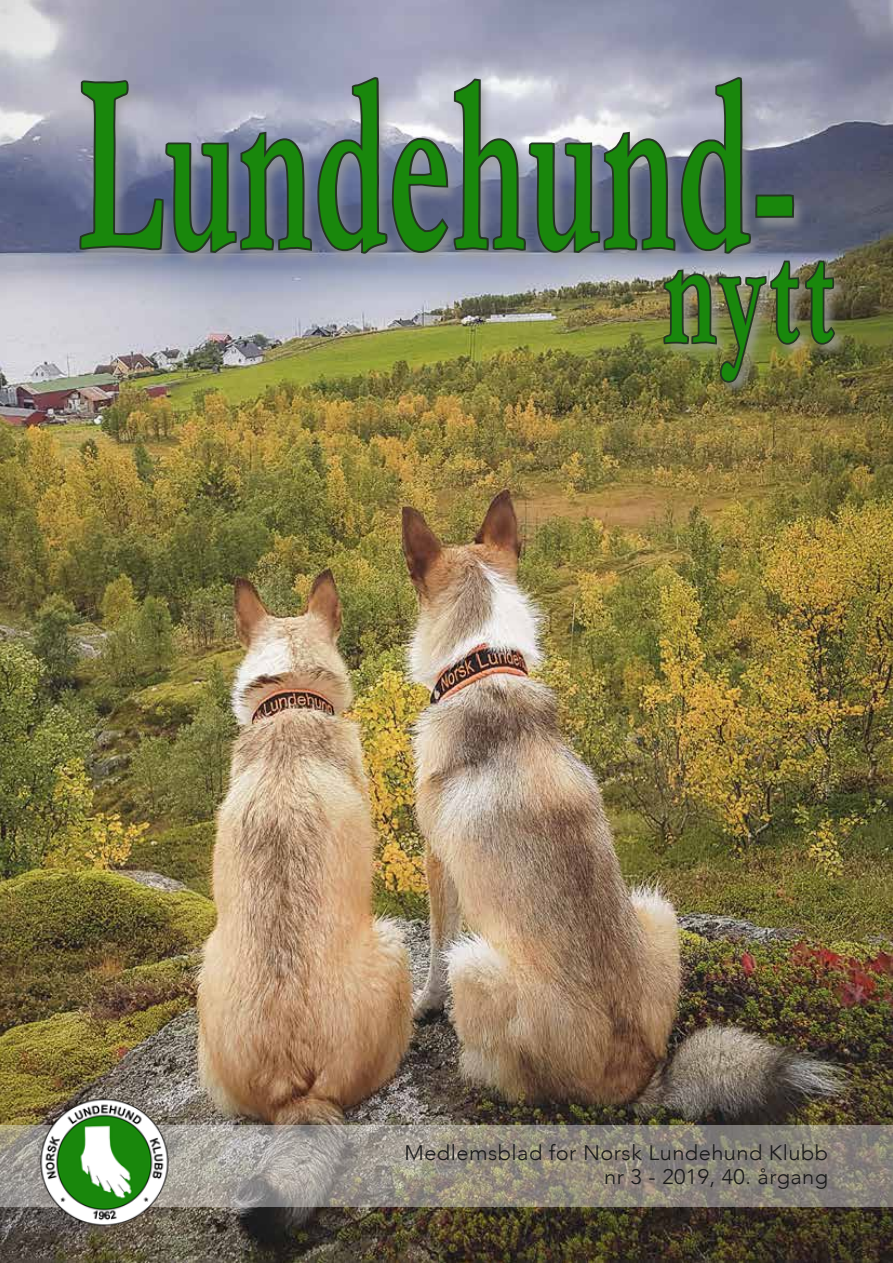
<style>
.page{position:relative;width:893px;height:1263px;background:#fff}
.page>*{position:absolute;margin:0;border:0;box-sizing:border-box;transform-origin:0 0}
.t1{font:700 260.1px "Garamond";letter-spacing:.02em;color:#19870c;scale:.5 1}
.t2{font:700 161.25px "Garamond";color:#19870c;scale:.6 1}
.t3{font:300 21px/24px "Avenir";letter-spacing:.02em;color:#191919;text-align:right;scale:1.04 1}
.s1{font-size:208.05px}
</style>
<div class="page">
<img style="left:0;top:0;width:893px;height:1263px">
<svg style="left:0;top:1125px;width:893px;height:82px;background:#9d978e"></svg>
<img style="left:38px;top:1095px;width:133px;height:138px">
<div style="left:661px;top:258px;width:188px;height:138px;background:#9d9d9c;opacity:.75"></div>
<img style="left:77px;top:75px;width:374px;height:467px">
<img style="left:451px;top:76px;width:76px;height:623px">
<img style="left:527px;top:75px;width:310px;height:1188px">
<h1 class="t1" style="left:79px;top:11px;width:1436px">Lundehund<span class="s1">-</span></h1>
<h2 class="t2" style="left:663px;top:195px;width:286px">nytt</h2>
<p class="t3" style="left:405px;top:1141px;width:409px">Medlemsblad for Norsk Lundehund Klubb nr 3 - 2019, 40. årgang</p>
</div>
